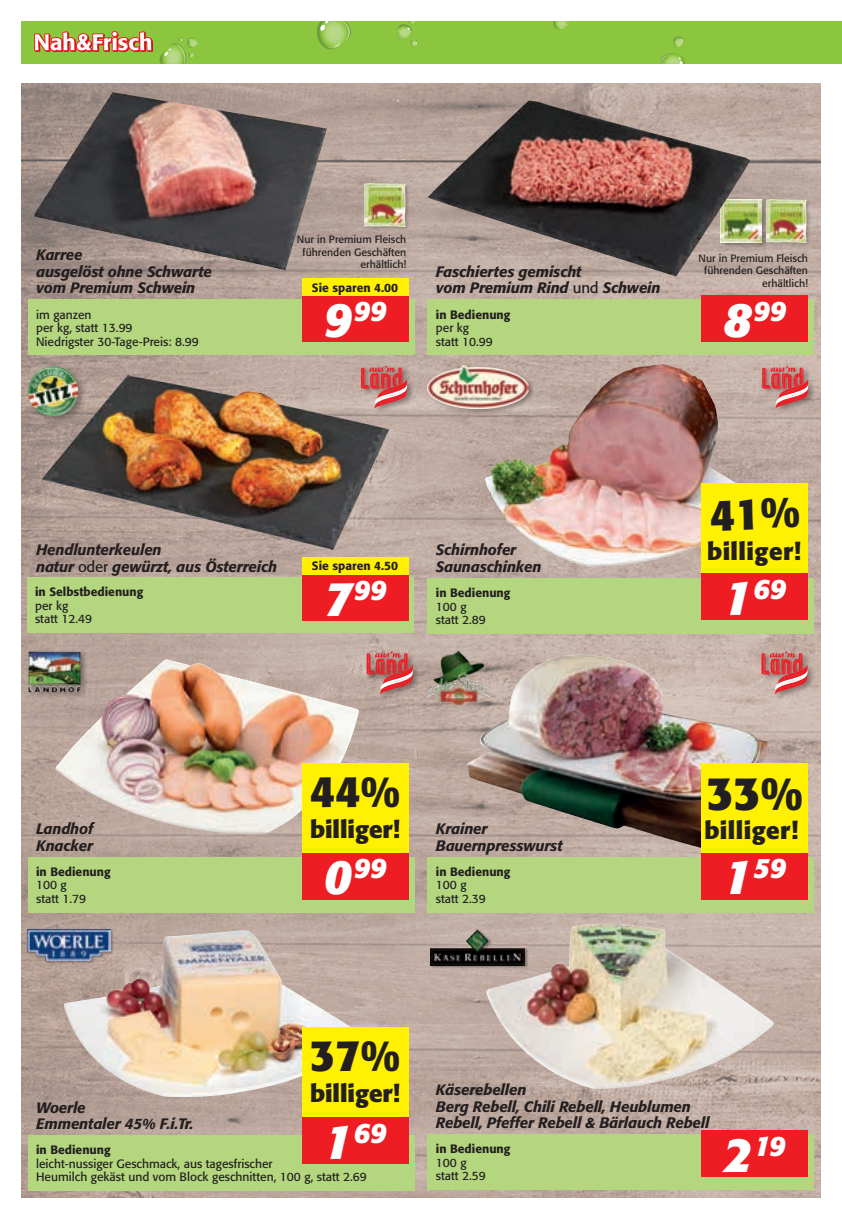
<style>
.page{position:relative;width:842px;height:1212px;background:#fff}
.page>*{position:absolute;margin:0;border:0;box-sizing:border-box;transform-origin:0 0}
.t1{font:700 46.5px "Formata Std";color:#231f20}
.t2{font:700 43.5px "Formata Std";color:#231f20}
.t3{font:italic 700 28.05px "Formata Std";letter-spacing:.005em;color:#fff}
.t4{font:700 24px "Formata Std";letter-spacing:.01em;color:#231f20}
.t5{font:italic 500 15px/16.5px "Formata Std";letter-spacing:-.01em;color:#231f20}
.t6{font:12px/13.5px "Formata Std";color:#231f20}
.t7{font:500 12px "Formata Std";color:#231f20}
.t8{font:10.5px/12.6px "Formata Std";color:#231f20;text-align:right}
.s1{font-size:48px}
.s2{font-weight:400;font-style:normal}
</style>
<div class="page">
<img style="left:21px;top:83px;width:800px;height:1114px">
<div style="left:366px;top:650px;width:55px;height:50px;background:#231f20;opacity:.4"></div>
<svg style="left:367px;top:651px;width:46px;height:43px;background:#c66d6c"></svg>
<div style="left:719px;top:198px;width:50px;height:51px;background:#231f20;opacity:.4"></div>
<img style="left:750px;top:200px;width:11px;height:42px">
<div style="left:362px;top:181px;width:48px;height:51px;background:#231f20;opacity:.4"></div>
<img style="left:364px;top:184px;width:42px;height:42px">
<div style="left:21px;top:21px;width:821px;height:43px;background:#8bc63e"></div>
<svg style="left:159px;top:37px;width:39px;height:27px"></svg>
<svg style="left:553px;top:21px;width:16px;height:9px"></svg>
<svg style="left:397px;top:21px;width:21px;height:26px"></svg>
<svg style="left:661px;top:36px;width:24px;height:28px"></svg>
<svg style="left:316px;top:21px;width:35px;height:29px"></svg>
<svg style="left:34px;top:31px;width:119px;height:21px"></svg>
<div style="left:761px;top:364px;width:55px;height:51px;background:#231f20;opacity:.4"></div>
<svg style="left:762px;top:366px;width:46px;height:42px;background:#cc7270"></svg>
<div style="left:763px;top:197px;width:49px;height:51px;background:#231f20;opacity:.4"></div>
<img style="left:765px;top:200px;width:43px;height:42px">
<img style="left:41px;top:376px;width:347px;height:173px">
<div style="left:27px;top:363px;width:61px;height:61px;background:#231f20;opacity:.4"></div>
<img style="left:28px;top:366px;width:50px;height:50px">
<img style="left:466px;top:646px;width:336px;height:209px">
<div style="left:427px;top:857px;width:387px;height:55px;background:#b3d67f"></div>
<div style="left:427px;top:651px;width:63px;height:54px;background:#231f20;opacity:.4"></div>
<img style="left:427px;top:651px;width:62px;height:53px">
<div style="left:760px;top:650px;width:55px;height:50px;background:#231f20;opacity:.4"></div>
<svg style="left:761px;top:651px;width:46px;height:43px;background:#cd7472"></svg>
<img style="left:34px;top:92px;width:293px;height:178px">
<img style="left:486px;top:923px;width:288px;height:166px">
<div style="left:427px;top:1134px;width:387px;height:56px;background:#b3d67f"></div>
<div style="left:702px;top:1130px;width:106px;height:47px;background:#ee1d23"></div>
<div style="left:431px;top:929px;width:97px;height:39px;background:#231f20;opacity:.4"></div>
<img style="left:431px;top:929px;width:93px;height:36px">
<img style="left:64px;top:930px;width:304px;height:167px">
<div style="left:28px;top:1135px;width:387px;height:56px;background:#b3d67f"></div>
<div style="left:302px;top:1117px;width:106px;height:47px;background:#ee1d23"></div>
<div style="left:302px;top:1027px;width:106px;height:90px;background:#fff101"></div>
<div style="left:27px;top:928px;width:87px;height:36px;background:#231f20;opacity:.4"></div>
<img style="left:28px;top:929px;width:83px;height:32px">
<img style="left:55px;top:659px;width:304px;height:175px">
<div style="left:28px;top:857px;width:387px;height:55px;background:#b3d67f"></div>
<div style="left:302px;top:853px;width:106px;height:46px;background:#ee1d23"></div>
<div style="left:302px;top:763px;width:106px;height:90px;background:#fff101"></div>
<div style="left:27px;top:649px;width:62px;height:50px;background:#231f20;opacity:.4"></div>
<img style="left:28px;top:651px;width:53px;height:34px">
<img style="left:427px;top:101px;width:323px;height:175px">
<div style="left:427px;top:300px;width:387px;height:55px;background:#b3d67f"></div>
<div style="left:702px;top:296px;width:106px;height:46px;background:#ee1d23"></div>
<div style="left:28px;top:300px;width:387px;height:55px;background:#b3d67f"></div>
<div style="left:302px;top:296px;width:106px;height:46px;background:#ee1d23"></div>
<div style="left:302px;top:279px;width:106px;height:17px;background:#fff101"></div>
<img style="left:567px;top:364px;width:96px;height:81px">
<div style="left:427px;top:578px;width:387px;height:56px;background:#b3d67f"></div>
<div style="left:427px;top:363px;width:109px;height:52px;background:#231f20;opacity:.4"></div>
<img style="left:427px;top:366px;width:101px;height:42px">
<div style="left:27px;top:577px;width:387px;height:55px;background:#b3d67f"></div>
<div style="left:360px;top:364px;width:55px;height:51px;background:#231f20;opacity:.4"></div>
<svg style="left:361px;top:366px;width:46px;height:42px;background:#cb7170"></svg>
<div style="left:302px;top:574px;width:106px;height:47px;background:#ee1d23"></div>
<div style="left:302px;top:557px;width:106px;height:17px;background:#fff101"></div>
<div style="left:702px;top:573px;width:106px;height:47px;background:#ee1d23"></div>
<div style="left:702px;top:484px;width:106px;height:89px;background:#fff101"></div>
<div style="left:702px;top:853px;width:106px;height:46px;background:#ee1d23"></div>
<div style="left:702px;top:763px;width:106px;height:90px;background:#fff101"></div>
<p class="t5" style="left:36px;top:247px;width:177px">Karree<br>ausgelöst ohne Schwarte vom Premium Schwein</p>
<p class="t8" style="left:297px;top:233px;width:111px">Nur in Premium Fleisch führenden Geschäften erhältlich!</p>
<p class="t7" style="left:312px;top:280px;width:88px">Sie sparen 4.00</p>
<p class="t6" style="left:36px;top:307px;width:164px">im ganzen<br>per kg, statt 13.99<br>Niedrigster 30-Tage-Preis: 8.99</p>
<h3 class="t3" style="left:324px;top:294px;width:64px"><span class="s1">9</span>99</h3>
<p class="t5" style="left:436px;top:263px;width:226px">Faschiertes gemischt<br>vom Premium Rind <span class="s2">und</span> Schwein</p>
<p class="t7" style="left:436px;top:307px;width:76px">in Bedienung</p>
<p class="t6" style="left:436px;top:321px;width:58px">per kg statt 10.99</p>
<p class="t8" style="left:699px;top:252px;width:111px">Nur in Premium Fleisch führenden Geschäften erhältlich!</p>
<h3 class="t3" style="left:723px;top:294px;width:64px"><span class="s1">8</span>99</h3>
<p class="t5" style="left:36px;top:542px;width:242px">Hendlunterkeulen<br>natur <span class="s2">oder</span> gewürzt, aus Österreich</p>
<p class="t7" style="left:35px;top:584px;width:110px">in Selbstbedienung</p>
<p class="t6" style="left:35px;top:598px;width:59px">per kg statt 12.49</p>
<p class="t7" style="left:312px;top:558px;width:88px">Sie sparen 4.50</p>
<h3 class="t3" style="left:324px;top:572px;width:64px"><span class="s1">7</span>99</h3>
<p class="t5" style="left:436px;top:542px;width:107px">Schirnhofer<br>Saunaschinken</p>
<p class="t7" style="left:436px;top:585px;width:76px">in Bedienung</p>
<p class="t6" style="left:436px;top:599px;width:52px">100 g statt 2.89</p>
<h3 class="t4" style="left:707px;top:536px;width:95px">billiger!</h3>
<h3 class="t3" style="left:723px;top:571px;width:64px"><span class="s1">1</span>69</h3>
<h2 class="t2" style="left:310px;top:764px;width:92px">44%</h2>
<p class="t5" style="left:36px;top:820px;width:59px">Landhof</p>
<h3 class="t4" style="left:310px;top:814px;width:92px">billiger!</h3>
<p class="t5" style="left:36px;top:837px;width:58px">Knacker</p>
<p class="t5" style="left:436px;top:820px;width:128px">Krainer<br>Bauernpresswurst</p>
<h1 class="t1" style="left:706px;top:764px;width:98px">33%</h1>
<h3 class="t4" style="left:704px;top:816px;width:95px">billiger!</h3>
<p class="t7" style="left:36px;top:864px;width:76px">in Bedienung</p>
<p class="t6" style="left:36px;top:878px;width:52px">100 g statt 1.79</p>
<h3 class="t3" style="left:324px;top:851px;width:64px"><span class="s1">0</span>99</h3>
<p class="t7" style="left:436px;top:864px;width:76px">in Bedienung</p>
<p class="t6" style="left:436px;top:878px;width:52px">100 g statt 2.39</p>
<h3 class="t3" style="left:724px;top:851px;width:64px"><span class="s1">1</span>59</h3>
<h2 class="t2" style="left:310px;top:1029px;width:92px">37%</h2>
<h3 class="t4" style="left:310px;top:1078px;width:92px">billiger!</h3>
<p class="t5" style="left:36px;top:1099px;width:159px">Woerle<br>Emmentaler 45% F.i.Tr.</p>
<h3 class="t3" style="left:324px;top:1115px;width:64px"><span class="s1">1</span>69</h3>
<p class="t7" style="left:36px;top:1142px;width:76px">in Bedienung</p>
<p class="t6" style="left:36px;top:1156px;width:332px">leicht-nussiger Geschmack, aus tagesfrischer<br>Heumilch gekäst und vom Block geschnitten, 100 g, statt 2.69</p>
<p class="t5" style="left:436px;top:1081px;width:275px">Käserebellen<br>Berg Rebell, Chili Rebell, Heublumen<br>Rebell, Pfeffer Rebell &amp; Bärlauch Rebell</p>
<p class="t7" style="left:436px;top:1142px;width:76px">in Bedienung</p>
<p class="t6" style="left:436px;top:1156px;width:52px">100 g statt 2.59</p>
<h3 class="t3" style="left:724px;top:1129px;width:63px"><span class="s1">2</span>19</h3>
</div>
